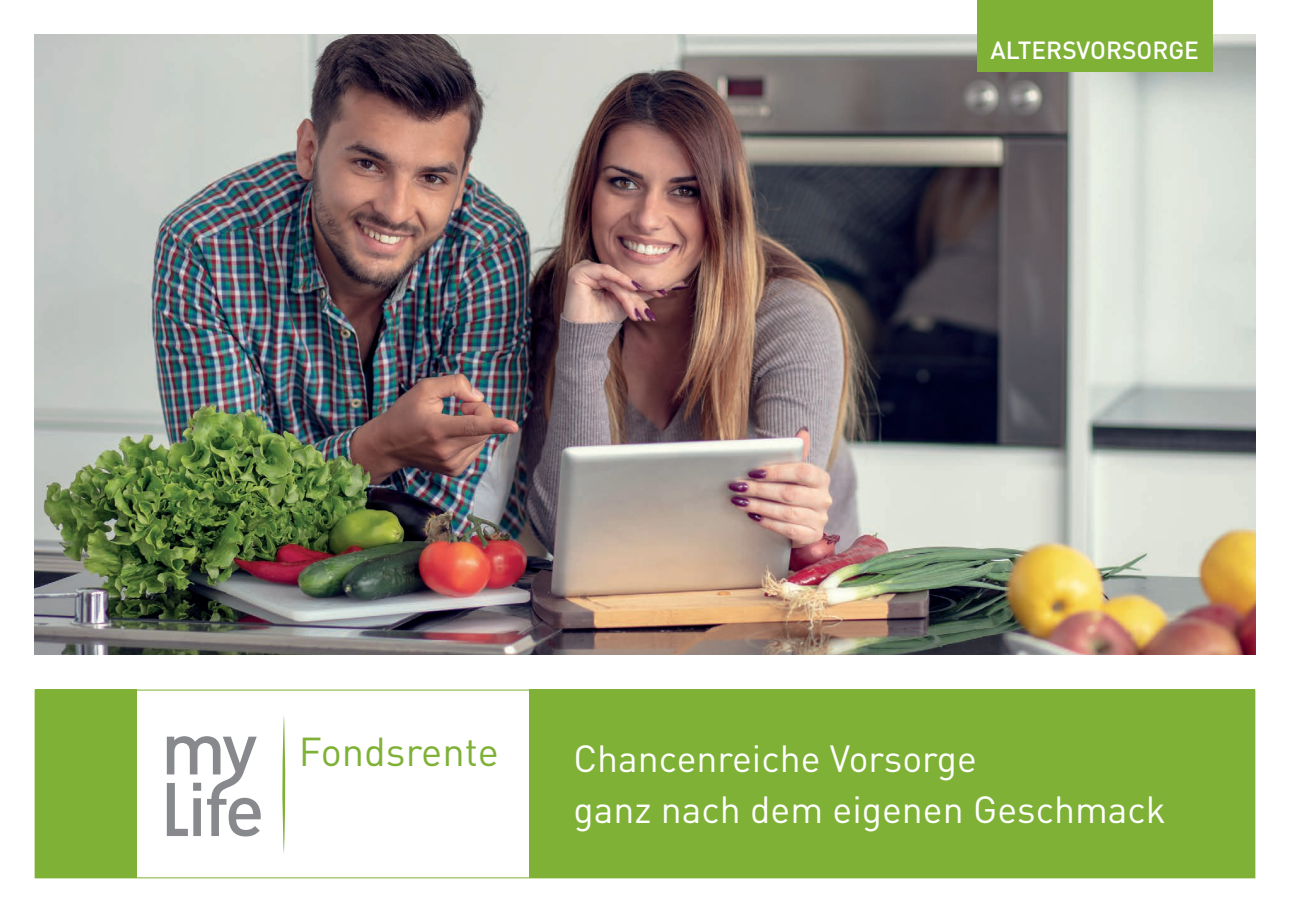
<style>
.page{position:relative;width:1290px;height:913px;background:#fff}
.page>*{position:absolute;margin:0;border:0;box-sizing:border-box;transform-origin:0 0}
.t1{font:39.9px "DIN Pro";color:#7eb136}
.t2{font:37.45px/51.4px "DIN Pro";color:#fff}
.t3{font:500 24.5px "DIN Pro";color:#fff}
</style>
<div class="page">
<div style="left:529px;top:690px;width:726px;height:188px;background:#7eb136"></div>
<div style="left:35px;top:690px;width:101px;height:188px;background:#7eb136"></div>
<img style="left:35px;top:35px;width:1220px;height:620px">
<div style="left:977px;top:0;width:235px;height:72px;background:#7eb136"></div>
<svg style="left:282px;top:715px;width:4px;height:139px"></svg>
<svg style="left:167px;top:736px;width:94px;height:100px"></svg>
<p class="t3" style="left:990px;top:30px;width:210px">ALTERSVORSORGE</p>
<p class="t1" style="left:299px;top:720px;width:202px">Fondsrente</p>
<p class="t2" style="left:573px;top:729px;width:594px">Chancenreiche Vorsorge<br>ganz nach dem eigenen Geschmack</p>
</div>
